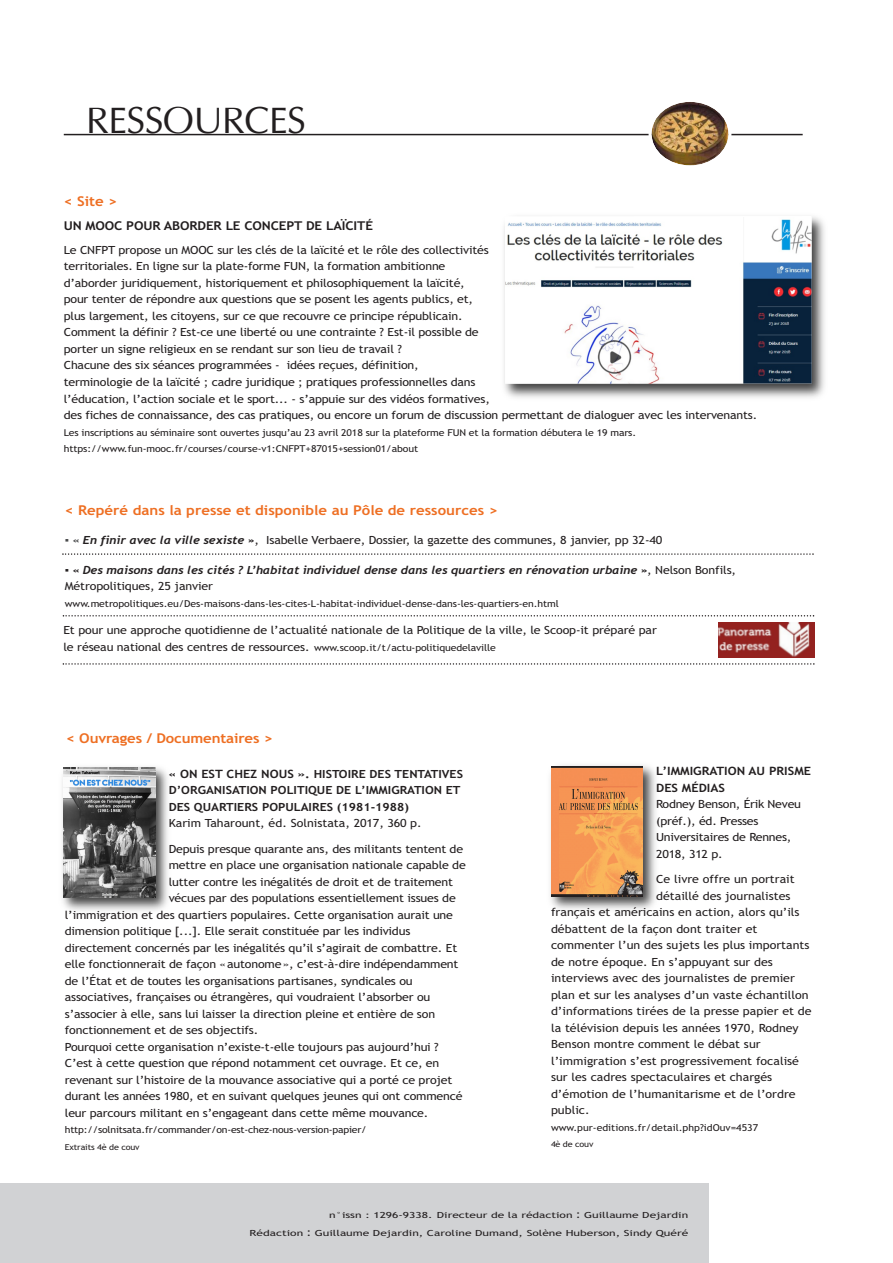
<style>
.page{position:relative;width:893px;height:1263px;background:#fff}
.page>*{position:absolute;margin:0;border:0;box-sizing:border-box;transform-origin:0 0}
.t1{font:37.5px "Optima";letter-spacing:-.015em;color:#231f20}
.t2{font:700 13.5px "Trebuchet MS";color:#ee6f23;scale:1.11 1}
.t3{font:700 12.15px "Trebuchet MS";letter-spacing:-.01em;color:#231f20;scale:1.11 1}
.t4{font:700 11.55px/16.5px "Trebuchet MS";color:#231f20;scale:1.11 1}
.t5{font:11.25px/16.5px "Trebuchet MS";letter-spacing:-.015em;color:#231f20;scale:1.11 1}
.t6{font:700 11.25px/16.5px "Trebuchet MS";color:#231f20;scale:1.11 1}
.t7{font:italic 700 11.25px "Trebuchet";letter-spacing:-.01em;color:#231f20;scale:1.11 1}
.t8{font:9.45px/16.5px "Trebuchet MS";letter-spacing:-.01em;color:#231f20;scale:1.11 1}
.t9{font:8.4px/18px "Trebuchet MS";color:#231f20;text-align:right;scale:1.43 1}
.t10{font:8.1px "Trebuchet MS";letter-spacing:-.015em;color:#231f20;scale:1.11 1}
.s1{font-weight:700;color:#494a4b}
.s2{font-family:"Trebuchet";font-weight:700;font-style:italic;color:#494a4b}
.s3{font-family:"Trebuchet";font-weight:700;font-style:italic}
.s4{font-family:"Trebuchet MS";font-style:normal}
.s5{font-family:"Trebuchet MS";font-weight:400;font-style:normal}
.s6{font-size:9.45px}
.s7{font-size:11.55px}
.s8{font-size:10.8px}
</style>
<div class="page">
<div style="left:0;top:1183px;width:709px;height:80px;background:#d1d2d4"></div>
<hr style="left:64px;top:134px;width:739px;height:1px;background:#231f20">
<img style="left:648px;top:102px;width:83px;height:64px">
<img style="left:550px;top:765px;width:106px;height:145px">
<img style="left:552px;top:767px;width:91px;height:129px">
<img style="left:504px;top:216px;width:321px;height:182px">
<img style="left:505px;top:217px;width:307px;height:167px">
<img style="left:718px;top:623px;width:97px;height:34px">
<svg style="left:62px;top:553px;width:752px;height:2px"></svg>
<svg style="left:63px;top:663px;width:752px;height:2px"></svg>
<svg style="left:63px;top:615px;width:751px;height:1px"></svg>
<img style="left:62px;top:767px;width:106px;height:144px">
<img style="left:63px;top:768px;width:92px;height:129px">
<h1 class="t1" style="left:86px;top:105px;width:221px">RESSOURCES</h1>
<p class="t2" style="left:64px;top:193px;width:50px">&lt; SITE &gt;</p>
<p class="t3" style="left:64px;top:219px;width:280px">UN MOOC POUR ABORDER LE CONCEPT DE LAÏCITÉ</p>
<p class="t5" style="left:64px;top:242px;width:626px">Le CNFPT propose un MOOC sur les clés de la laïcité et le rôle des collectivités<br>territoriales. En ligne sur la plate-forme FUN, la formation ambitionne<br>d’aborder juridiquement, historiquement et philosophiquement la laïcité,<br>pour tenter de répondre aux questions que se posent les agents publics, et,<br>plus largement, les citoyens, sur ce que recouvre ce principe républicain.<br>Comment la définir ? Est-ce une liberté ou une contrainte ? Est-il possible de<br>porter un signe religieux en se rendant sur son lieu de travail ?<br>Chacune des six séances programmées - idées reçues, définition,<br>terminologie de la laïcité ; cadre juridique ; pratiques professionnelles dans<br>l’éducation, l’action sociale et le sport... - s’appuie sur des vidéos formatives,<br>des fiches de connaissance, des cas pratiques, ou encore un forum de discussion permettant de dialoguer avec les intervenants.</p>
<p class="t8" style="left:64px;top:424px;width:517px">Les inscriptions au séminaire sont ouvertes jusqu’au 23 avril 2018 sur la plateforme FUN et la formation débutera le 19 mars. https://www.fun-mooc.fr/courses/course-v1:CNFPT+87015+session01/about</p>
<p class="t2" style="left:65px;top:503px;width:391px">&lt; REPÉRÉ DANS LA PRESSE ET DISPONIBLE AU PÔLE DE RESSOURCES &gt;</p>
<p class="t5" style="left:65px;top:532px;width:540px"><span class="s1">▪</span> <span class="s2">«</span> <span class="s3">En finir avec la ville sexiste »</span>, Isabelle Verbaere, Dossier, la gazette des communes, 8 janvier, pp 32-40</p>
<p class="t7" style="left:65px;top:563px;width:606px"><span class="s4">▪</span> « Des maisons dans les cités ? L’habitat individuel dense dans les quartiers en rénovation urbaine »<span class="s5">, Nelson Bonfils,</span></p>
<p class="t5" style="left:65px;top:578px;width:135px">Métropolitiques, 25 janvier</p>
<p class="t8" style="left:65px;top:595px;width:447px">www.metropolitiques.eu/Des-maisons-dans-les-cites-L-habitat-individuel-dense-dans-les-quartiers-en.html</p>
<p class="t5" style="left:63px;top:622px;width:536px">Et pour une approche quotidienne de l’actualité nationale de la Politique de la ville, le Scoop-it préparé par le réseau national des centres de ressources. <span class="s6">www.scoop.it/t/actu-politiquedelaville</span></p>
<p class="t2" style="left:66px;top:731px;width:187px">&lt; OUVRAGES / DOCUMENTAIRES &gt;</p>
<p class="t6" style="left:169px;top:765px;width:267px"><span class="s7">« ON EST CHEZ NOUS ».</span> HISTOIRE DES TENTATIVES<br>D’ORGANISATION POLITIQUE DE L’IMMIGRATION ET<br>DES QUARTIERS POPULAIRES (1981-1988)</p>
<p class="t5" style="left:169px;top:815px;width:229px">Karim Taharount, éd. Solnistata, 2017, 360 p.</p>
<p class="t5" style="left:169px;top:840px;width:267px">Depuis presque quarante ans, des militants tentent de</p>
<p class="t5" style="left:169px;top:857px;width:269px">mettre en place une organisation nationale capable de</p>
<p class="t5" style="left:169px;top:873px;width:258px">lutter contre les inégalités de droit et de traitement</p>
<p class="t5" style="left:169px;top:890px;width:260px">vécues par des populations essentiellement issues de</p>
<p class="t5" style="left:65px;top:906px;width:351px">l’immigration et des quartiers populaires. Cette organisation aurait une</p>
<p class="t5" style="left:65px;top:923px;width:313px">dimension politique [...]. Elle serait constituée par les individus</p>
<p class="t5" style="left:65px;top:939px;width:355px">directement concernés par les inégalités qu’il s’agirait de combattre. Et</p>
<p class="t5" style="left:65px;top:956px;width:356px">elle fonctionnerait de façon «autonome», c’est-à-dire indépendamment</p>
<p class="t5" style="left:65px;top:972px;width:315px">de l’État et de toutes les organisations partisanes, syndicales ou</p>
<p class="t5" style="left:65px;top:989px;width:331px">associatives, françaises ou étrangères, qui voudraient l’absorber ou</p>
<p class="t5" style="left:65px;top:1005px;width:335px">s’associer à elle, sans lui laisser la direction pleine et entière de son</p>
<p class="t5" style="left:65px;top:1022px;width:176px">fonctionnement et de ses objectifs.</p>
<p class="t5" style="left:65px;top:1038px;width:338px">Pourquoi cette organisation n’existe-t-elle toujours pas aujourd’hui ?</p>
<p class="t5" style="left:65px;top:1055px;width:339px">C’est à cette question que répond notamment cet ouvrage. Et ce, en</p>
<p class="t5" style="left:65px;top:1071px;width:351px">revenant sur l’histoire de la mouvance associative qui a porté ce projet</p>
<p class="t5" style="left:65px;top:1088px;width:360px">durant les années 1980, et en suivant quelques jeunes qui ont commencé</p>
<p class="t5" style="left:65px;top:1104px;width:329px">leur parcours militant en s’engageant dans cette même mouvance.</p>
<p class="t8" style="left:65px;top:1122px;width:274px">http://solnitsata.fr/commander/on-est-chez-nous-version-papier/</p>
<p class="t10" style="left:65px;top:1142px;width:69px">Extraits 4è de couv</p>
<p class="t4" style="left:656px;top:763px;width:141px">L’IMMIGRATION AU PRISME<br>DES MÉDIAS</p>
<p class="t5" style="left:656px;top:796px;width:132px">Rodney Benson, Érik Neveu (préf.), éd. Presses<br>Universitaires de Rennes,<br>2018, 312 p.</p>
<p class="t5" style="left:656px;top:871px;width:126px">Ce livre offre un portrait</p>
<p class="t5" style="left:656px;top:887px;width:123px">détaillé des journalistes</p>
<p class="t5" style="left:551px;top:904px;width:226px">français et américains en action, alors qu’ils</p>
<p class="t5" style="left:551px;top:920px;width:187px">débattent de la façon dont traiter et</p>
<p class="t5" style="left:551px;top:937px;width:234px">commenter l’un des sujets les plus importants</p>
<p class="t5" style="left:551px;top:953px;width:201px">de notre époque. En s’appuyant sur des</p>
<p class="t5" style="left:551px;top:970px;width:221px">interviews avec des journalistes de premier</p>
<p class="t5" style="left:551px;top:986px;width:234px">plan et sur les analyses d’un vaste échantillon</p>
<p class="t5" style="left:551px;top:1003px;width:236px">d’informations tirées de la presse papier et de</p>
<p class="t5" style="left:551px;top:1019px;width:225px">la télévision depuis les années 1970, Rodney</p>
<p class="t5" style="left:551px;top:1036px;width:190px">Benson montre comment le débat sur</p>
<p class="t5" style="left:551px;top:1052px;width:225px">l’immigration s’est progressivement focalisé</p>
<p class="t5" style="left:551px;top:1069px;width:201px">sur les cadres spectaculaires et chargés</p>
<p class="t5" style="left:551px;top:1085px;width:222px">d’émotion de l’humanitarisme et de l’ordre</p>
<p class="t5" style="left:551px;top:1102px;width:36px">public.</p>
<p class="t8" style="left:551px;top:1119px;width:188px">www.pur-editions.fr/detail.php?idOuv=4537</p>
<p class="t10" style="left:551px;top:1139px;width:40px">4è de couv</p>
<p class="t9" style="left:250px;top:1206px;width:308px">n°issn : 1296-9338. Directeur de la rédaction <span class="s8">:</span> Guillaume Dejardin<br>Rédaction <span class="s8">:</span> Guillaume Dejardin, Caroline Dumand, Solène Huberson, Sindy Quéré</p>
</div>
